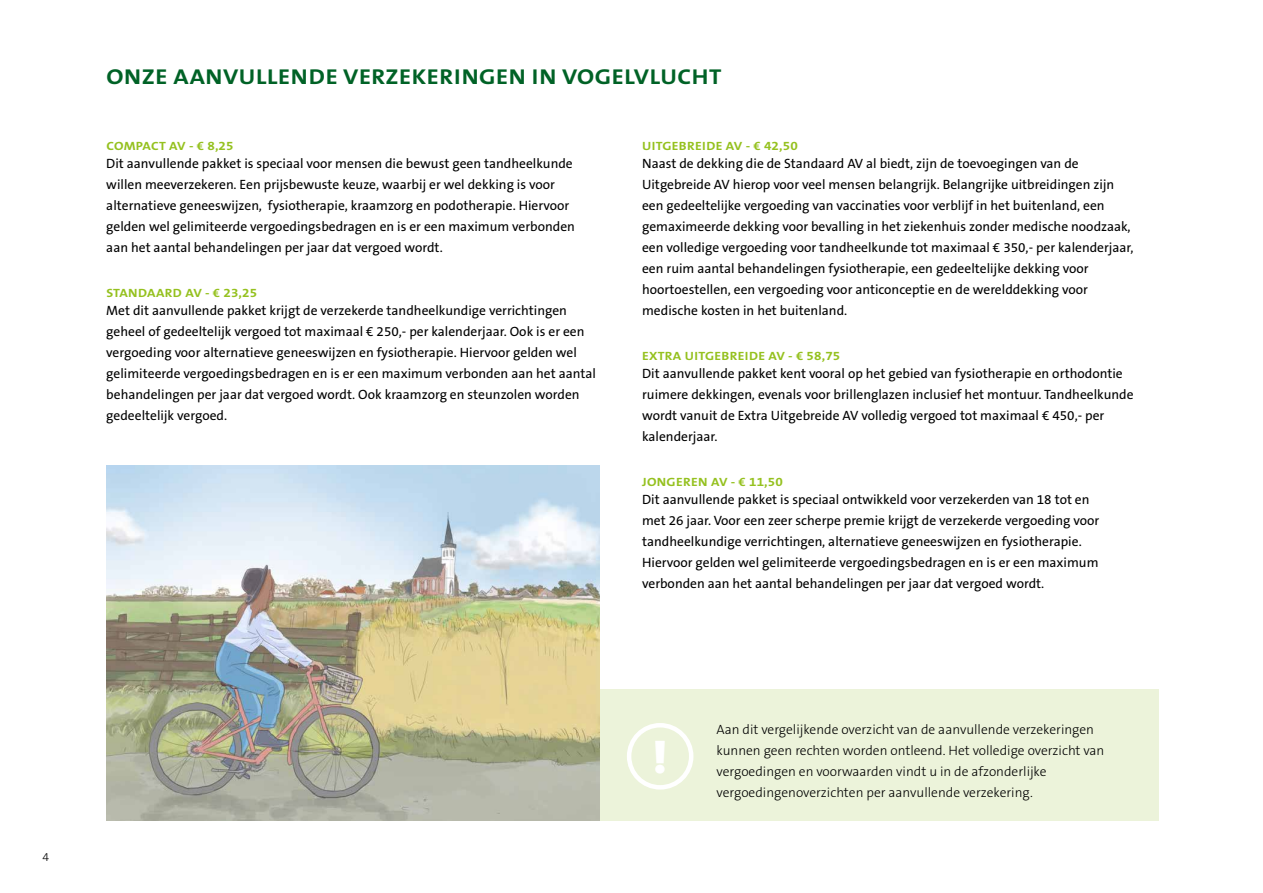
<style>
.page{position:relative;width:1263px;height:893px;background:#fff}
.page>*{position:absolute;margin:0;border:0;box-sizing:border-box;transform-origin:0 0}
.t1{font:900 45px "The Sans B W9";color:#fff}
.t2{font:700 21.6px "The Sans B W7";letter-spacing:.025em;color:#006226;scale:1.13 1}
.t3{font:13.5px/21px "The Sans B W5 Plain";color:#000}
.t4{font:300 13.5px/21px "The Sans B W3";color:#000}
.t5{font:700 12px "The Sans B W7";letter-spacing:.025em;color:#95c11f;scale:1.12 1}
.t6{font:300 12px "The Sans B W3";color:#000}
</style>
<div class="page">
<div style="left:600px;top:689px;width:559px;height:132px;background:#ecf3da"></div>
<div style="left:627px;top:723px;width:66px;height:67px;border:4px solid #fff;border-radius:50%"></div>
<img style="left:106px;top:466px;width:494px;height:355px">
<p class="t6" style="left:43px;top:849px;width:8px">4</p>
<h2 class="t2" style="left:106px;top:63px;width:546px">ONZE AANVULLENDE VERZEKERINGEN IN VOGELVLUCHT</h2>
<p class="t5" style="left:106px;top:138px;width:115px">COMPACT AV - € 8,25</p>
<p class="t3" style="left:106px;top:153px;width:470px">Dit aanvullende pakket is speciaal voor mensen die bewust geen tandheelkunde willen meeverzekeren. Een prijsbewuste keuze, waarbij er wel dekking is voor alternatieve geneeswijzen, fysiotherapie, kraamzorg en podotherapie. Hiervoor gelden wel gelimiteerde vergoedingsbedragen en is er een maximum verbonden aan het aantal behandelingen per jaar dat vergoed wordt.</p>
<p class="t5" style="left:106px;top:285px;width:136px">STANDAARD AV - € 23,25</p>
<p class="t3" style="left:106px;top:300px;width:491px">Met dit aanvullende pakket krijgt de verzekerde tandheelkundige verrichtingen geheel of gedeeltelijk vergoed tot maximaal € 250,- per kalenderjaar. Ook is er een vergoeding voor alternatieve geneeswijzen en fysiotherapie. Hiervoor gelden wel gelimiteerde vergoedingsbedragen en is er een maximum verbonden aan het aantal behandelingen per jaar dat vergoed wordt. Ook kraamzorg en steunzolen worden gedeeltelijk vergoed.</p>
<p class="t5" style="left:642px;top:138px;width:140px">UITGEBREIDE AV - € 42,50</p>
<p class="t3" style="left:642px;top:153px;width:493px">Naast de dekking die de Standaard AV al biedt, zijn de toevoegingen van de Uitgebreide AV hierop voor veel mensen belangrijk. Belangrijke uitbreidingen zijn een gedeeltelijke vergoeding van vaccinaties voor verblijf in het buitenland, een gemaximeerde dekking voor bevalling in het ziekenhuis zonder medische noodzaak, een volledige vergoeding voor tandheelkunde tot maximaal € 350,- per kalenderjaar, een ruim aantal behandelingen fysiotherapie, een gedeeltelijke dekking voor hoortoestellen, een vergoeding voor anticonceptie en de werelddekking voor medische kosten in het buitenland.</p>
<p class="t5" style="left:642px;top:348px;width:178px">EXTRA UITGEBREIDE AV - € 58,75</p>
<p class="t3" style="left:642px;top:363px;width:493px">Dit aanvullende pakket kent vooral op het gebied van fysiotherapie en orthodontie ruimere dekkingen, evenals voor brillenglazen inclusief het montuur. Tandheelkunde wordt vanuit de Extra Uitgebreide AV volledig vergoed tot maximaal € 450,- per kalenderjaar.</p>
<p class="t5" style="left:642px;top:474px;width:127px">JONGEREN AV - € 11,50</p>
<p class="t3" style="left:642px;top:489px;width:459px">Dit aanvullende pakket is speciaal ontwikkeld voor verzekerden van 18 tot en met 26 jaar. Voor een zeer scherpe premie krijgt de verzekerde vergoeding voor tandheelkundige verrichtingen, alternatieve geneeswijzen en fysiotherapie.<br>Hiervoor gelden wel gelimiteerde vergoedingsbedragen en is er een maximum verbonden aan het aantal behandelingen per jaar dat vergoed wordt.</p>
<h1 class="t1" style="left:652px;top:729px;width:16px">!</h1>
<p class="t4" style="left:716px;top:719px;width:389px">Aan dit vergelijkende overzicht van de aanvullende verzekeringen kunnen geen rechten worden ontleend. Het volledige overzicht van vergoedingen en voorwaarden vindt u in de afzonderlijke vergoedingenoverzichten per aanvullende verzekering.</p>
</div>
